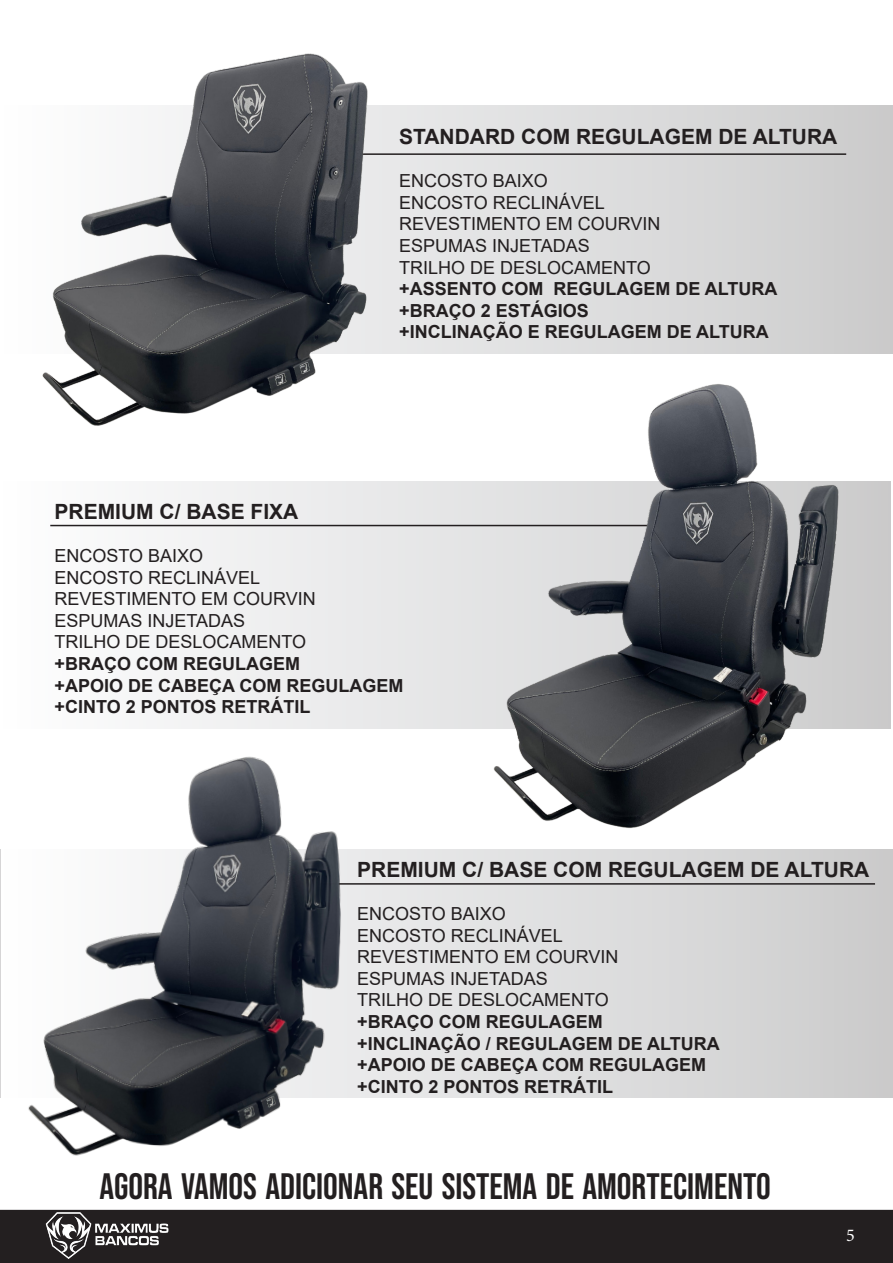
<style>
.page{position:relative;width:893px;height:1263px;background:#fff}
.page>*{position:absolute;margin:0;border:0;box-sizing:border-box;transform-origin:0 0}
.t1{font:36.75px "Bebas Neue";color:#231f20}
.t2{font:700 21px "Arial";color:#231f20}
.t3{font:18px/21.6px "Arial";color:#231f20}
.t4{font:700 18px/21.6px "Arial";color:#231f20}
.t5{font:18px "Minion Pro";color:#fff}
.s1{font-weight:700}
.s2{font-weight:400}
</style>
<div class="page">
<div style="left:0;top:1210px;width:893px;height:53px;background:#231f20"></div>
<img style="left:21px;top:1209px;width:163px;height:54px">
<svg style="left:50px;top:481px;width:841px;height:248px"></svg>
<hr style="left:0;top:850px;width:1px;height:247px;background:#d6d5d6">
<svg style="left:463px;top:850px;width:429px;height:247px;background:#d8d8d9"></svg>
<svg style="left:396px;top:106px;width:496px;height:247px;background:#dadada"></svg>
<hr style="left:218px;top:153px;width:628px;height:2px;background:#231f20">
<hr style="left:50px;top:525px;width:619px;height:1px;background:#231f20">
<hr style="left:320px;top:883px;width:555px;height:2px;background:#231f20">
<img style="left:42px;top:53px;width:354px;height:373px">
<img style="left:476px;top:384px;width:371px;height:466px">
<img style="left:28px;top:717px;width:435px;height:439px">
<p class="t2" style="left:399px;top:122px;width:440px">STANDARD COM REGULAGEM DE ALTURA</p>
<p class="t3" style="left:399px;top:170px;width:380px">ENCOSTO BAIXO<br>ENCOSTO RECLINÁVEL<br>REVESTIMENTO EM COURVIN<br>ESPUMAS INJETADAS<br>TRILHO DE DESLOCAMENTO<br><span class="s1">+ASSENTO COM REGULAGEM DE ALTURA +BRAÇO 2 ESTÁGIOS<br>+INCLINAÇÃO E REGULAGEM DE ALTURA</span></p>
<p class="t2" style="left:55px;top:497px;width:245px">PREMIUM C/ BASE FIXA</p>
<p class="t3" style="left:55px;top:545px;width:350px">ENCOSTO BAIXO<br>ENCOSTO RECLINÁVEL<br>REVESTIMENTO EM COURVIN<br>ESPUMAS INJETADAS<br>TRILHO DE DESLOCAMENTO<br><span class="s1">+BRAÇO COM REGULAGEM<br>+APOIO DE CABEÇA COM REGULAGEM +CINTO 2 PONTOS RETRÁTIL</span></p>
<p class="t2" style="left:357px;top:855px;width:514px">PREMIUM C/ BASE COM REGULAGEM DE ALTURA</p>
<p class="t4" style="left:357px;top:903px;width:364px"><span class="s2">ENCOSTO BAIXO<br>ENCOSTO RECLINÁVEL<br>REVESTIMENTO EM COURVIN<br>ESPUMAS INJETADAS<br>TRILHO DE DESLOCAMENTO<br></span>+BRAÇO COM REGULAGEM +INCLINAÇÃO / REGULAGEM DE ALTURA +APOIO DE CABEÇA COM REGULAGEM +CINTO 2 PONTOS RETRÁTIL</p>
<p class="t1" style="left:99px;top:1166px;width:673px">AGORA VAMOS ADICIONAR SEU SISTEMA DE AMORTECIMENTO</p>
<p class="t5" style="left:846px;top:1223px;width:10px">5</p>
</div>
